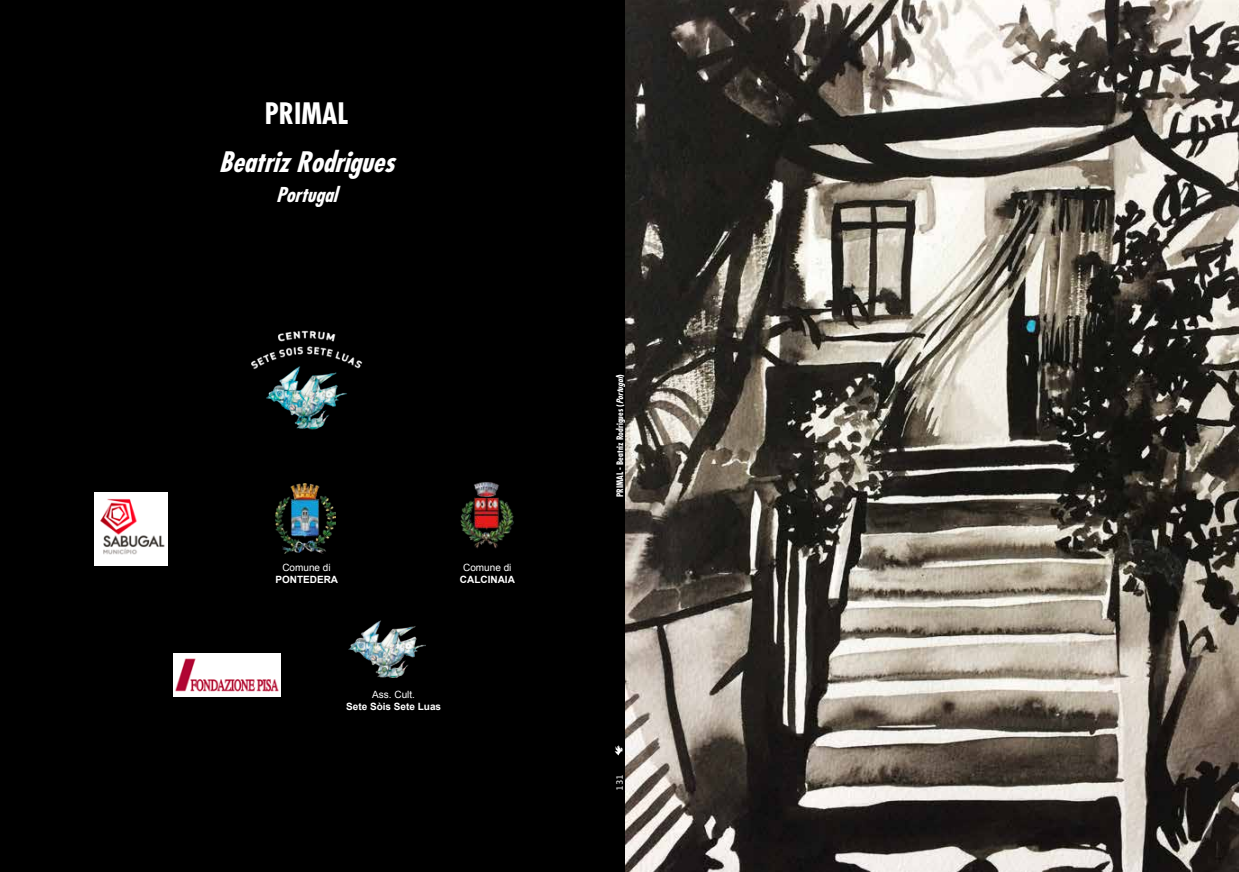
<style>
.page{position:relative;width:1239px;height:872px;background:#fff}
.page>*{position:absolute;margin:0;border:0;box-sizing:border-box;transform-origin:0 0}
.t1{font:700 condensed 28.75px "Futura";color:#fff}
.t2{font:italic 700 condensed 27.5px "Futura";color:#fff}
.t3{font:italic 700 condensed 20px "Futura";color:#fff}
.t4{font:700 10px "Arial";color:#fff}
.t5{font:10px "Arial";color:#fff}
.t6{font:700 condensed 8.75px "Futura";color:#fff}
.t7{font:8.75px "Lucida Grande";color:#fff}
.s1{font-style:italic}
</style>
<div class="page">
<div style="left:0;top:0;width:626px;height:872px;background:#000"></div>
<img style="left:233px;top:315px;width:154px;height:121px">
<svg style="left:615px;top:744px;width:10px;height:12px"></svg>
<img style="left:626px;top:0;width:613px;height:872px">
<img style="left:94px;top:492px;width:73px;height:74px">
<img style="left:275px;top:483px;width:61px;height:70px">
<img style="left:459px;top:480px;width:57px;height:68px">
<img style="left:349px;top:620px;width:77px;height:58px">
<img style="left:174px;top:653px;width:107px;height:43px">
<h1 class="t1" style="left:265px;top:95px;width:85px">PRIMAL</h1>
<h2 class="t2" style="left:219px;top:144px;width:186px">BeatrizRodrigues</h2>
<h3 class="t3" style="left:276px;top:181px;width:69px">Portugal</h3>
<p class="t5" style="left:282px;top:562px;width:50px">Comune di</p>
<p class="t4" style="left:275px;top:573px;width:64px">PONTEDERA</p>
<p class="t5" style="left:463px;top:562px;width:50px">Comune di</p>
<p class="t4" style="left:460px;top:573px;width:56px">CALCINAIA</p>
<p class="t5" style="left:372px;top:689px;width:44px">Ass. Cult.</p>
<p class="t4" style="left:346px;top:700px;width:97px">Sete Sòis Sete Luas</p>
<p class="t6" style="left:614px;top:497px;width:124px;rotate:-90deg">PRIMAL - Beatriz Rodrigues (<span class="s1">Portugal</span>)</p>
<p class="t7" style="left:615px;top:791px;width:18px;rotate:-90deg">131</p>
</div>
